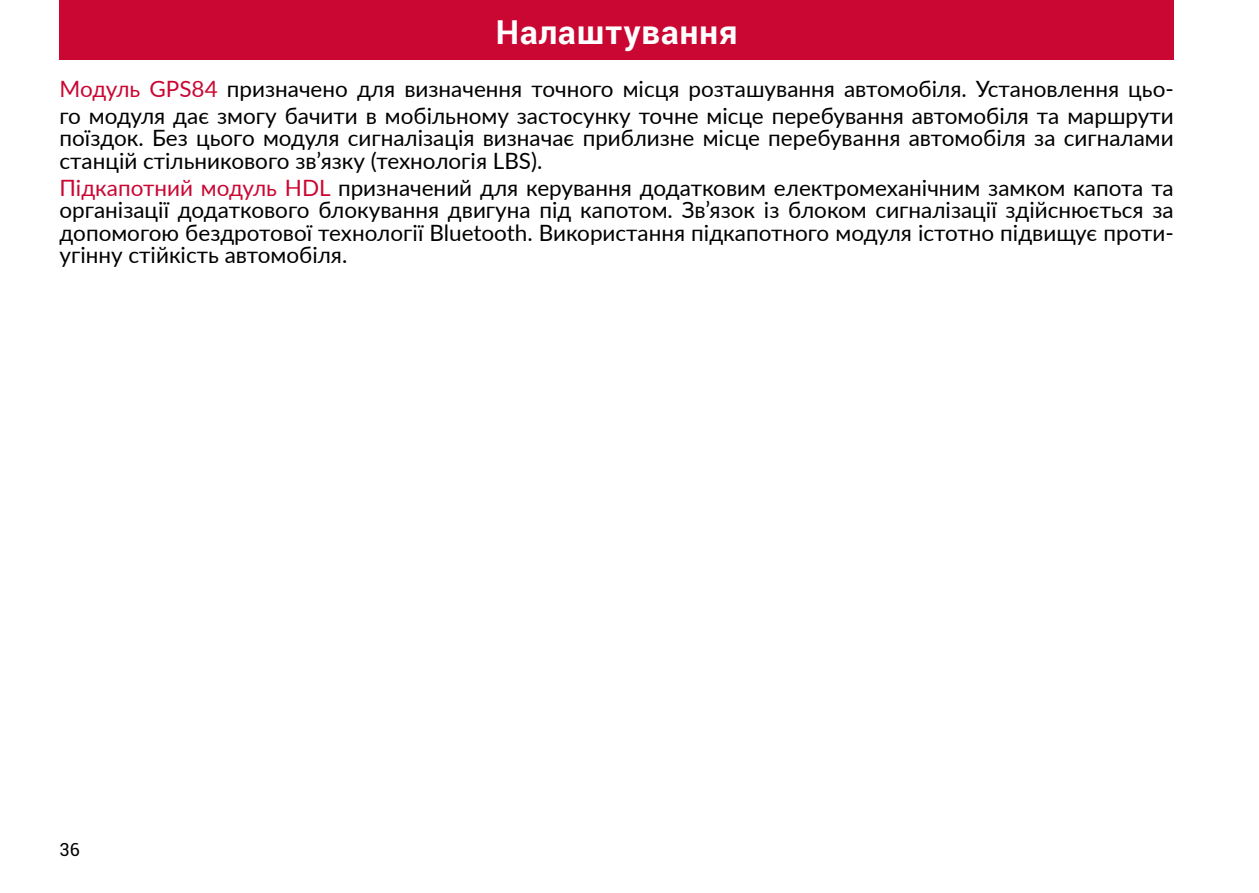
<style>
.page{position:relative;width:1259px;height:893px;background:#fff}
.page>*{position:absolute;margin:0;border:0;box-sizing:border-box;transform-origin:0 0}
.t1{font:700 33px "Roboto";letter-spacing:.03em;color:#fff}
.t2{font:22.5px/22.5px "Lato";color:#000}
.t3{font:18px "Roboto";color:#000}
.s1{color:#ca0733}
</style>
<div class="page">
<div style="left:60px;top:0;width:1114px;height:60px;background:#ca0733"></div>
<h1 class="t1" style="left:496px;top:12px;width:243px">Налаштування</h1>
<p class="t2" style="left:60px;top:74px;width:1115px;line-height:27px"><span class="s1">Модуль GPS84</span> призначено для визначення точного місця розташування автомобіля. Установлення цьо&shy;го модуля дає змогу бачити в мобільному застосунку точне місце перебування автомобіля та маршрути</p>
<p class="t2" style="left:60px;top:126px;width:1115px">поїздок. Без цього модуля сигналізація визначає приблизне місце перебування автомобіля за сигналами станцій стільникового зв’язку (технологія LBS).</p>
<p class="t2" style="left:60px;top:175px;width:1115px;text-align:justify"><span class="s1">Підкапотний модуль HDL</span> призначений для керування додатковим електромеханічним замком капота та організації додаткового блокування двигуна під капотом. Зв’язок із блоком сигналізації здійснюється за допомогою бездротової технології Bluetooth. Використання підкапотного модуля істотно підвищує проти&shy;угінну стійкість автомобіля.</p>
<p class="t3" style="left:60px;top:837px;width:22px">36</p>
</div>
